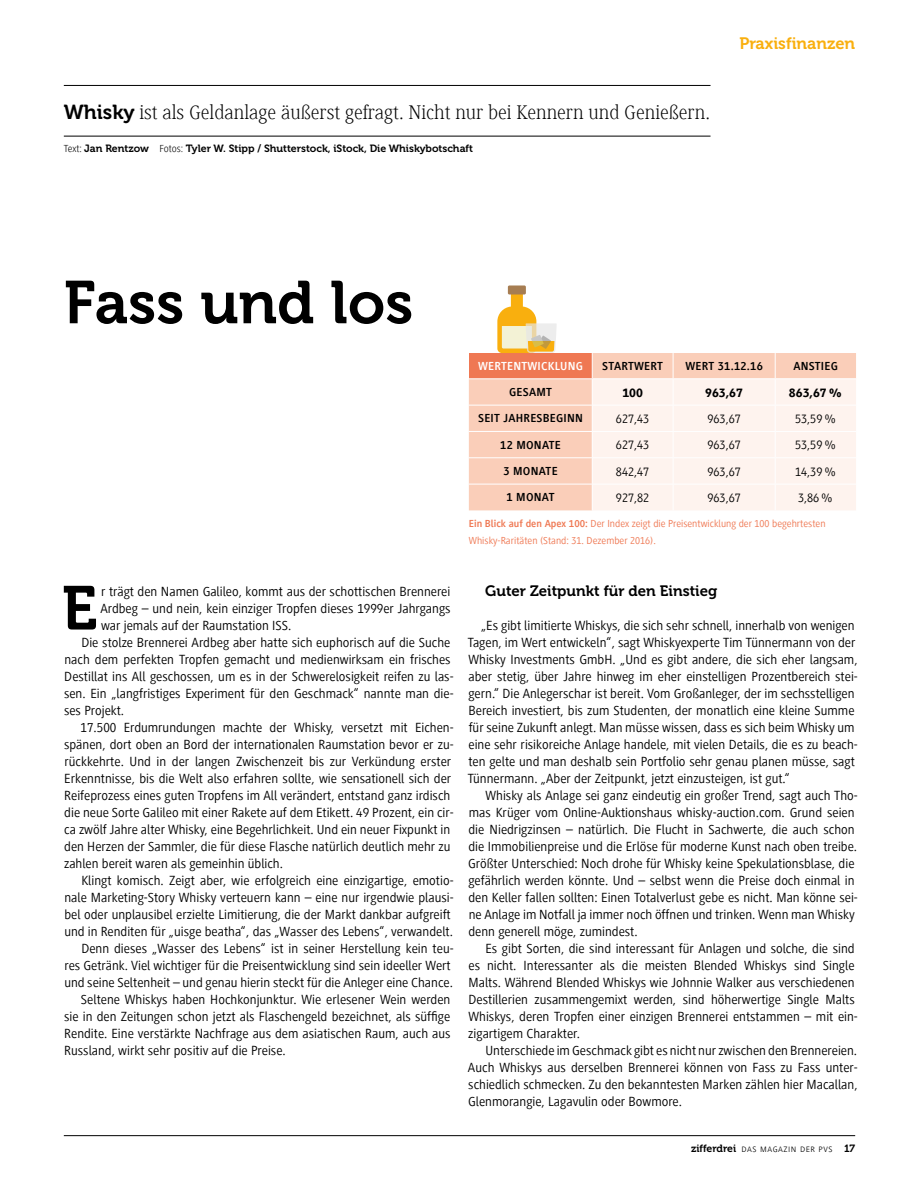
<style>
.page{position:relative;width:902px;height:1191px;background:#fff}
.page>*{position:absolute;margin:0;border:0;box-sizing:border-box;transform-origin:0 0}
.Brot___Initial{font:61.5px "Museo 700";color:#000}
.H1___XL{font:60px "Museo 700";color:#000}
.Lead{font:300 20.25px "Generis Serif Com";color:#000}
.t1{font:16.5px "Museo 700";color:#f9af0e}
.t2{font:15px "Museo 700";color:#000}
.Brot{font:13.65px/17px "Generis Sans Com";color:#000}
.Brot___Initial-2{font:13.65px/17px "Generis Sans Com";color:#000;text-align:justify}
.Tabellentext{font:12.75px "Generis Sans Com";color:#000}
.Tabellentext-2{font:800 12.75px "Generis Sans Com";color:#000}
.Tabellentext_Caps_ze{font:700 12px "Generis Sans Com";letter-spacing:.02em;color:#000}
.Tabellentext_Caps_ze-2{font:700 12px "Generis Sans Com";letter-spacing:.02em;color:#fff}
.BU{font:10.5px/17px "Generis Sans Com";color:#ef7853}
.Credit-Zeile{font:10.5px "Museo 700";color:#000}
.t3{font:300 10.5px "Generis Sans Com";letter-spacing:.05em;color:#000}
.s1{font-family:"Museo 700";font-weight:400}
.s2{font-family:"Generis Sans Com";font-weight:300}
.s3{font-weight:700}
</style>
<div class="page">
<hr style="left:64px;top:85px;width:646px;height:1px;background:#000">
<hr style="left:64px;top:136px;width:646px;height:1px;background:#000">
<svg style="left:469px;top:353px;width:122px;height:157px;background:#f8c0a8"></svg>
<hr style="left:469px;top:378px;width:123px;height:1px;background:#fff">
<hr style="left:469px;top:405px;width:123px;height:1px;background:#fff">
<hr style="left:469px;top:431px;width:123px;height:1px;background:#fff">
<hr style="left:469px;top:457px;width:123px;height:1px;background:#fff">
<hr style="left:469px;top:484px;width:123px;height:1px;background:#fff">
<svg style="left:591px;top:353px;width:264px;height:157px;background:#fdede5"></svg>
<div style="left:508px;top:285px;width:18px;height:9px;background:#a67d52;border-radius:2px"></div>
<svg style="left:497px;top:291px;width:59px;height:62px"></svg>
<hr style="left:64px;top:1135px;width:791px;height:1px;background:#000">
<p class="Lead" style="left:64px;top:101px;width:647px"><span class="s1">Whisky</span> ist als Geldanlage äußerst gefragt. Nicht nur bei Kennern und Genießern.</p>
<p class="Credit-Zeile" style="left:64px;top:143px;width:411px"><span class="s2">Text:</span> Jan Rentzow <span class="s2">Fotos:</span> Tyler W. Stipp / Shutterstock, iStock, Die Whiskybotschaft</p>
<p class="t1" style="left:739px;top:34px;width:117px">Praxisfinanzen</p>
<p class="H1___XL" style="left:64px;top:269px;width:351px">Fass und los</p>
<p class="Tabellentext_Caps_ze-2" style="left:478px;top:360px;width:106px">WERTENTWICKLUNG</p>
<p class="Tabellentext_Caps_ze" style="left:602px;top:360px;width:62px">STARTWERT</p>
<p class="Tabellentext_Caps_ze" style="left:685px;top:360px;width:79px">WERT 31.12.16</p>
<p class="Tabellentext_Caps_ze" style="left:793px;top:360px;width:46px">ANSTIEG</p>
<p class="Tabellentext_Caps_ze" style="left:509px;top:385px;width:44px">GESAMT</p>
<p class="Tabellentext-2" style="left:622px;top:385px;width:22px">100</p>
<p class="Tabellentext-2" style="left:705px;top:385px;width:39px">963,67</p>
<p class="Tabellentext-2" style="left:788px;top:385px;width:55px">863,67%</p>
<p class="Tabellentext_Caps_ze" style="left:478px;top:412px;width:106px">SEIT JAHRESBEGINN</p>
<p class="Tabellentext" style="left:616px;top:412px;width:35px">627,43</p>
<p class="Tabellentext" style="left:707px;top:412px;width:35px">963,67</p>
<p class="Tabellentext" style="left:795px;top:412px;width:43px">53,59%</p>
<p class="Tabellentext_Caps_ze" style="left:500px;top:438px;width:62px">12 MONATE</p>
<p class="Tabellentext" style="left:616px;top:438px;width:35px">627,43</p>
<p class="Tabellentext" style="left:707px;top:438px;width:35px">963,67</p>
<p class="Tabellentext" style="left:795px;top:438px;width:43px">53,59%</p>
<p class="Tabellentext_Caps_ze" style="left:503px;top:464px;width:56px">3 MONATE</p>
<p class="Tabellentext" style="left:616px;top:464px;width:35px">842,47</p>
<p class="Tabellentext" style="left:707px;top:464px;width:35px">963,67</p>
<p class="Tabellentext" style="left:795px;top:464px;width:43px">14,39%</p>
<p class="Tabellentext_Caps_ze" style="left:506px;top:491px;width:49px">1 MONAT</p>
<p class="Tabellentext" style="left:616px;top:491px;width:35px">927,82</p>
<p class="Tabellentext" style="left:707px;top:491px;width:35px">963,67</p>
<p class="Tabellentext" style="left:798px;top:491px;width:37px">3,86%</p>
<p class="BU" style="left:469px;top:515px;width:358px"><span class="s3">Ein Blick auf den Apex 100:</span> Der Index zeigt die Preisentwicklung der 100 begehrtesten<br>Whisky-Raritäten (Stand: 31. Dezember 2016).</p>
<p class="Brot___Initial" style="left:62px;top:574px;width:37px">E</p>
<p class="Brot___Initial-2" style="left:100px;top:582px;width:352px">r trägt den Namen Galileo, kommt aus der schottischen Brennerei Ardbeg – und nein, kein einziger Tropfen dieses 1999er Jahrgangs war jemals auf der Raumstation ISS.</p>
<p class="Brot" style="left:64px;top:633px;width:391px;text-indent:17px">Die stolze Brennerei Ardbeg aber hatte sich euphorisch auf die Suche nach dem perfekten Tropfen gemacht und medienwirksam ein frisches Destillat ins All geschossen, um es in der Schwerelosigkeit reifen zu las&shy;sen. Ein „langfristiges Experiment für den Geschmack“ nannte man die&shy;ses Projekt.</p>
<p class="Brot" style="left:64px;top:718px;width:391px;text-indent:16px">17.500 Erdumrundungen machte der Whisky, versetzt mit Eichen&shy;spänen, dort oben an Bord der internationalen Raumstation bevor er zu&shy;rückkehrte. Und in der langen Zwischenzeit bis zur Verkündung erster Erkenntnisse, bis die Welt also erfahren sollte, wie sensationell sich der Reifeprozess eines guten Tropfens im All verändert, entstand ganz irdisch die neue Sorte Galileo mit einer Rakete auf dem Etikett. 49 Prozent, ein cir&shy;ca zwölf Jahre alter Whisky, eine Begehrlichkeit. Und ein neuer Fixpunkt in den Herzen der Sammler, die für diese Flasche natürlich deutlich mehr zu zahlen bereit waren als gemeinhin üblich.</p>
<p class="Brot" style="left:64px;top:872px;width:391px;text-indent:17px">Klingt komisch. Zeigt aber, wie erfolgreich eine einzigartige, emotio&shy;nale Marketing-Story Whisky verteuern kann – eine nur irgendwie plausi&shy;bel oder unplausibel erzielte Limitierung, die der Markt dankbar aufgreift und in Renditen für „uisge beatha“, das „Wasser des Lebens“, verwandelt.</p>
<p class="Brot" style="left:64px;top:940px;width:391px;text-indent:17px">Denn dieses „Wasser des Lebens“ ist in seiner Herstellung kein teu&shy;res Getränk. Viel wichtiger für die Preisentwicklung sind sein ideeller Wert und seine Seltenheit – und genau hierin steckt für die Anleger eine Chance.</p>
<p class="Brot" style="left:64px;top:991px;width:388px;text-align:justify;text-indent:17px">Seltene Whiskys haben Hochkonjunktur. Wie erlesener Wein werden sie in den Zeitungen schon jetzt als Flaschengeld bezeichnet, als süffige Rendite. Eine verstärkte Nachfrage aus dem asiatischen Raum, auch aus Russland, wirkt sehr positiv auf die Preise.</p>
<h2 class="t2" style="left:485px;top:582px;width:233px">Guter Zeitpunkt für den Einstieg</h2>
<p class="Brot" style="left:467px;top:616px;width:391px;text-indent:13px">„Es gibt limitierte Whiskys, die sich sehr schnell, innerhalb von wenigen Tagen, im Wert entwickeln“, sagt Whiskyexperte Tim Tünnermann von der Whisky Investments GmbH. „Und es gibt andere, die sich eher langsam, aber stetig, über Jahre hinweg im eher einstelligen Prozentbereich stei&shy;gern.“ Die Anlegerschar ist bereit. Vom Großanleger, der im sechsstelligen Bereich investiert, bis zum Studenten, der monatlich eine kleine Summe für seine Zukunft anlegt. Man müsse wissen, dass es sich beim Whisky um eine sehr risikoreiche Anlage handele, mit vielen Details, die es zu beach&shy;ten gelte und man deshalb sein Portfolio sehr genau planen müsse, sagt Tünnermann. „Aber der Zeitpunkt, jetzt einzusteigen, ist gut.“</p>
<p class="Brot" style="left:468px;top:786px;width:391px;text-indent:17px">Whisky als Anlage sei ganz eindeutig ein großer Trend, sagt auch Tho&shy;mas Krüger vom Online-Auktionshaus whisky-auction.com. Grund seien die Niedrigzinsen – natürlich. Die Flucht in Sachwerte, die auch schon die Immobilienpreise und die Erlöse für moderne Kunst nach oben treibe.<br>Größter Unterschied: Noch drohe für Whisky keine Spekulationsblase, die gefährlich werden könnte. Und – selbst wenn die Preise doch einmal in den Keller fallen sollten: Einen Totalverlust gebe es nicht. Man könne sei&shy;ne Anlage im Notfall ja immer noch öffnen und trinken. Wenn man Whisky denn generell möge, zumindest.</p>
<p class="Brot" style="left:468px;top:940px;width:391px;text-indent:17px">Es gibt Sorten, die sind interessant für Anlagen und solche, die sind es nicht. Interessanter als die meisten Blended Whiskys sind Single Malts. Während Blended Whiskys wie Johnnie Walker aus verschiedenen Destillerien zusammengemixt werden, sind höherwertige Single Malts Whiskys, deren Tropfen einer einzigen Brennerei entstammen – mit ein&shy;zigartigem Charakter.</p>
<p class="Brot" style="left:468px;top:1042px;width:391px;text-align:justify;text-indent:17px">Unterschiede im Geschmack gibt es nicht nur zwischen den Brennereien.<br>Auch Whiskys aus derselben Brennerei können von Fass zu Fass unter&shy;schiedlich schmecken. Zu den bekanntesten Marken zählen hier Macallan, Glenmorangie, Lagavulin oder Bowmore.</p>
<p class="t3" style="left:691px;top:1143px;width:141px"><span class="s1">zifferdrei</span> das Magazin der PVS</p>
<p class="Credit-Zeile" style="left:844px;top:1142px;width:13px">17</p>
</div>
